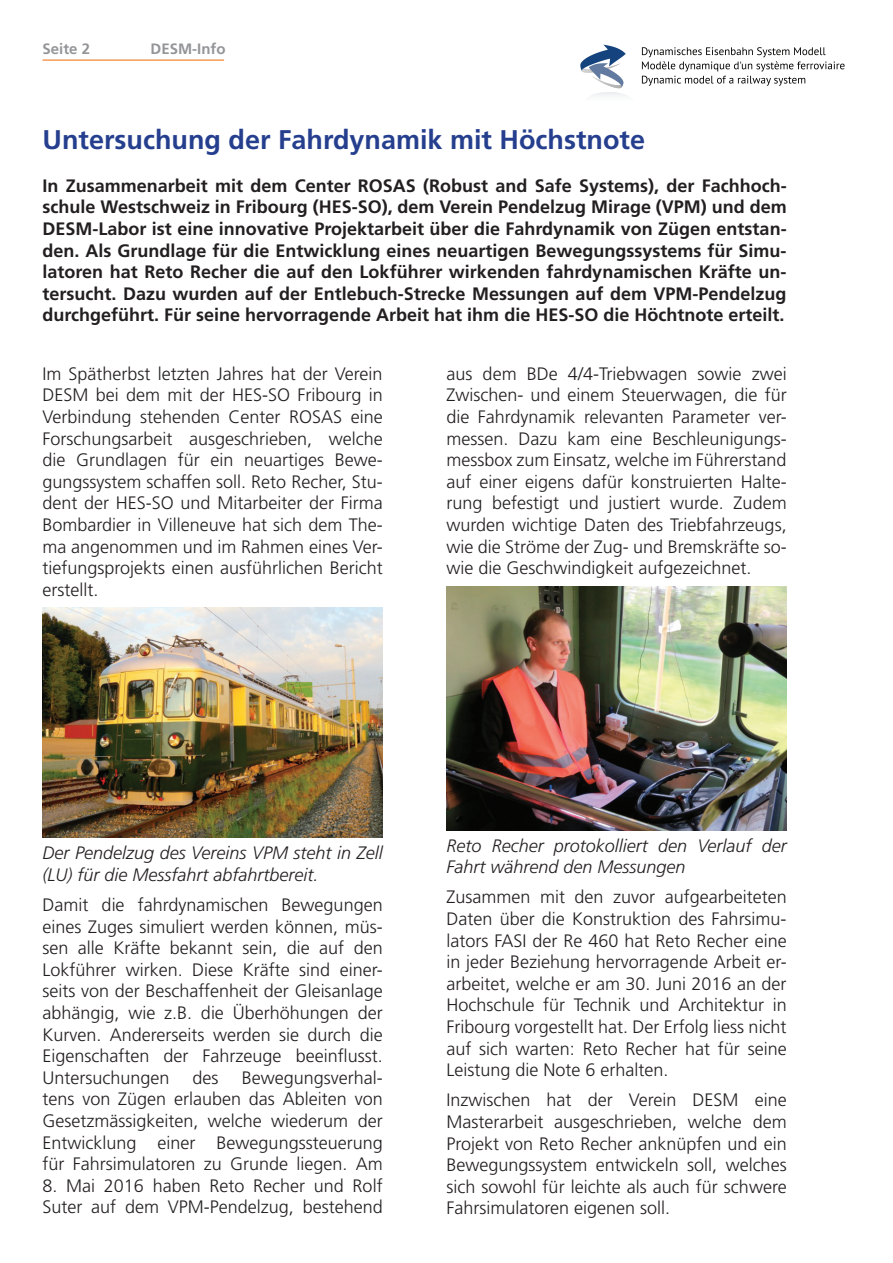
<style>
.page{position:relative;width:893px;height:1263px;background:#fff}
.page>*{position:absolute;margin:0;border:0;box-sizing:border-box;transform-origin:0 0}
.t1{font:700 27px "Frutiger";color:#253f8e}
.t2{font:300 18px/21.6px "Frutiger";color:#231f20;text-align:justify}
.t3{font:700 18px/21.6px "Frutiger";color:#231f20;text-align:justify}
.t4{font:italic 300 18px/21.6px "Frutiger";color:#231f20}
.t5{font:700 15px "Frutiger";color:#939598}
</style>
<div class="page">
<svg style="left:580px;top:45px;width:46px;height:51px"></svg>
<svg style="left:642px;top:47px;width:202px;height:39px"></svg>
<img style="left:43px;top:608px;width:339px;height:230px">
<hr style="left:43px;top:60px;width:181px;height:1px;background:#f47921">
<img style="left:446px;top:586px;width:341px;height:244px">
<p class="t5" style="left:43px;top:40px;width:49px">Seite 2</p>
<p class="t5" style="left:151px;top:40px;width:76px">DESM-Info</p>
<h1 class="t1" style="left:43px;top:123px;width:604px">Untersuchung der Fahrdynamik mit Höchstnote</h1>
<p class="t3" style="left:43px;top:175px;width:746px">In Zusammenarbeit mit dem Center ROSAS (Robust and Safe Systems), der Fachhoch&shy;schule Westschweiz in Fribourg (HES-SO), dem Verein Pendelzug Mirage (VPM) und dem DESM-Labor ist eine innovative Projektarbeit über die Fahrdynamik von Zügen entstan&shy;den. Als Grundlage für die Entwicklung eines neuartigen Bewegungssystems für Simu&shy;latoren hat Reto Recher die auf den Lokführer wirkenden fahrdynamischen Kräfte un&shy;tersucht. Dazu wurden auf der Entlebuch-Strecke Messungen auf dem VPM-Pendelzug durchgeführt. Für seine hervorragende Arbeit hat ihm die HES-SO die Höchtnote erteilt.</p>
<p class="t2" style="left:43px;top:363px;width:342px">Im Spätherbst letzten Jahres hat der Verein DESM bei dem mit der HES-SO Fribourg in Verbindung stehenden Center ROSAS eine Forschungsarbeit ausgeschrieben, welche die Grundlagen für ein neuartiges Bewe&shy;gungssystem schaffen soll. Reto Recher, Stu&shy;dent der HES-SO und Mitarbeiter der Firma Bombardier in Villeneuve hat sich dem The&shy;ma angenommen und im Rahmen eines Ver&shy;tiefungsprojekts einen ausführlichen Bericht erstellt.</p>
<p class="t2" style="left:446px;top:363px;width:342px">aus dem BDe 4/4-Triebwagen sowie zwei Zwischen- und einem Steuerwagen, die für die Fahrdynamik relevanten Parameter ver&shy;messen. Dazu kam eine Beschleunigungs&shy;messbox zum Einsatz, welche im Führerstand auf einer eigens dafür konstruierten Halte&shy;rung befestigt und justiert wurde. Zudem wurden wichtige Daten des Triebfahrzeugs, wie die Ströme der Zug- und Bremskräfte so&shy;wie die Geschwindigkeit aufgezeichnet.</p>
<p class="t4" style="left:43px;top:842px;width:342px">Der Pendelzug des Vereins VPM steht in Zell (LU) für die Messfahrt abfahrtbereit.</p>
<p class="t2" style="left:43px;top:894px;width:342px">Damit die fahrdynamischen Bewegungen eines Zuges simuliert werden können, müs&shy;sen alle Kräfte bekannt sein, die auf den Lokführer wirken. Diese Kräfte sind einer&shy;seits von der Beschaffenheit der Gleisanlage abhängig, wie z.B. die Überhöhungen der Kurven. Andererseits werden sie durch die Eigenschaften der Fahrzeuge beeinflusst.<br>Untersuchungen</p>
<p class="t2" style="left:43px;top:1067px;width:342px;text-indent:199px">Bewegungsverhal&shy;tens von Zügen erlauben das Ableiten von Gesetzmässigkeiten, welche wiederum der Entwicklung einer Bewegungssteuerung für Fahrsimulatoren zu Grunde liegen. Am</p>
<p class="t2" style="left:43px;top:1175px;width:342px">8. Mai 2016 haben Reto Recher und Rolf<br>Suter auf dem VPM-Pendelzug, bestehend</p>
<p class="t2" style="left:193px;top:1067px;width:28px">des</p>
<p class="t4" style="left:446px;top:834px;width:342px">Reto Recher protokolliert den Verlauf der<br>Fahrt während den Messungen</p>
<p class="t2" style="left:446px;top:886px;width:342px">Zusammen mit den zuvor aufgearbeiteten Daten über die Konstruktion des Fahrsimu&shy;lators FASI der Re 460 hat Reto Recher eine in jeder Beziehung hervorragende Arbeit er&shy;arbeitet, welche er am 30. Juni 2016 an der Hochschule für Technik und Architektur in Fribourg vorgestellt hat. Der Erfolg liess nicht auf sich warten: Reto Recher hat für seine Leistung die Note 6 erhalten.</p>
<p class="t2" style="left:446px;top:1089px;width:342px">Inzwischen hat der Verein DESM eine Masterarbeit ausgeschrieben, welche dem Projekt von Reto Recher anknüpfen und ein Bewegungssystem entwickeln soll, welches sich sowohl für leichte als auch für schwere Fahrsimulatoren eigenen soll.</p>
</div>
